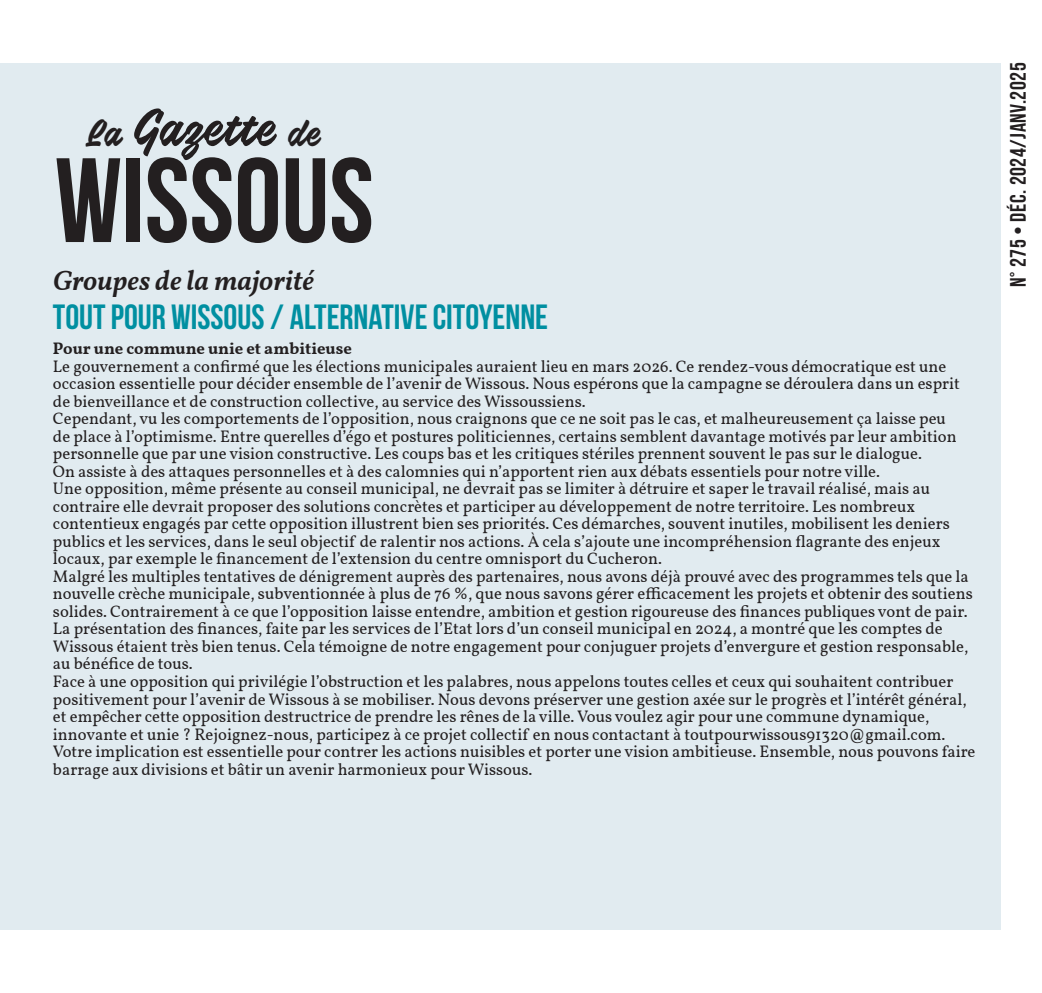
<style>
.page{position:relative;width:1042px;height:993px;background:#fff}
.page>*{position:absolute;margin:0;border:0;box-sizing:border-box;transform-origin:0 0}
.Wissous{font:700 119.52px "Bebas Neue";color:#231f20}
.la_gazette{font:53.38px "Calafia";color:#231f20}
.Tribunes_titre{font:700 35px "Bebas Neue";color:#008fa1}
.Tribunes_titre-2{font:italic 600 28px "Vollkorn";color:#231f20}
.t1{font:700 22.4px "Bebas Neue";letter-spacing:.025em;color:#231f20}
.Texte_courant_11{font:16.62px/17.5px "Vollkorn";color:#231f20}
.Texte_courant_11-2{font:700 16.62px "Vollkorn";color:#231f20}
.s1{font-size:39.2px}
</style>
<div class="page">
<div style="left:0;top:63px;width:1000px;height:866px;background:#e1ebf0"></div>
<p class="la_gazette" style="left:87px;top:95px;width:235px"><span class="s1">La</span> Gazette <span class="s1">de</span></p>
<p class="Wissous" style="left:55px;top:135px;width:321px">WISSOUS</p>
<p class="Tribunes_titre-2" style="left:53px;top:259px;width:263px">Groupes de la majorité</p>
<p class="Tribunes_titre" style="left:53px;top:297px;width:497px">TOUT POUR WISSOUS / ALTERNATIVE CITOYENNE</p>
<p class="Texte_courant_11-2" style="left:53px;top:336px;width:300px">Pour une commune unie et ambitieuse</p>
<p class="Texte_courant_11" style="left:53px;top:356px;width:908px">Le gouvernement a confirmé que les élections municipales auraient lieu en mars 2026. Ce rendez-vous démocratique est une occasion essentielle pour décider ensemble de l’avenir de Wissous. Nous espérons que la campagne se déroulera dans un esprit de bienveillance et de construction collective, au service des Wissoussiens.</p>
<p class="Texte_courant_11" style="left:53px;top:409px;width:905px">Cependant, vu les comportements de l’opposition, nous craignons que ce ne soit pas le cas, et malheureusement ça laisse peu de place à l’optimisme. Entre querelles d’égo et postures politiciennes, certains semblent davantage motivés par leur ambition personnelle que par une vision constructive. Les coups bas et les critiques stériles prennent souvent le pas sur le dialogue.<br>On assiste à des attaques personnelles et à des calomnies qui n’apportent rien aux débats essentiels pour notre ville.<br>Une opposition, même présente au conseil municipal, ne devrait pas se limiter à détruire et saper le travail réalisé, mais au contraire elle devrait proposer des solutions concrètes et participer au développement de notre territoire. Les nombreux contentieux engagés par cette opposition illustrent bien ses priorités. Ces démarches, souvent inutiles, mobilisent les deniers publics et les services, dans le seul objectif de ralentir nos actions. À cela s’ajoute une incompréhension flagrante des enjeux locaux, par exemple le financement de l’extension du centre omnisport du Cucheron.</p>
<p class="Texte_courant_11" style="left:53px;top:566px;width:921px">Malgré les multiples tentatives de dénigrement auprès des partenaires, nous avons déjà prouvé avec des programmes tels que la nouvelle crèche municipale, subventionnée à plus de 76 %, que nous savons gérer efficacement les projets et obtenir des soutiens solides. Contrairement à ce que l’opposition laisse entendre, ambition et gestion rigoureuse des finances publiques vont de pair.<br>La présentation des finances, faite par les services de l’Etat lors d’un conseil municipal en 2024, a montré que les comptes de Wissous étaient très bien tenus. Cela témoigne de notre engagement pour conjuguer projets d’envergure et gestion responsable, au bénéfice de tous.</p>
<p class="Texte_courant_11" style="left:53px;top:671px;width:924px">Face à une opposition qui privilégie l’obstruction et les palabres, nous appelons toutes celles et ceux qui souhaitent contribuer positivement pour l’avenir de Wissous à se mobiliser. Nous devons préserver une gestion axée sur le progrès et l’intérêt général, et empêcher cette opposition destructrice de prendre les rênes de la ville. Vous voulez agir pour une commune dynamique, innovante et unie ? Rejoignez-nous, participez à ce projet collectif en nous contactant à toutpourwissous91320@gmail.com.<br>Votre implication est essentielle pour contrer les actions nuisibles et porter une vision ambitieuse. Ensemble, nous pouvons faire barrage aux divisions et bâtir un avenir harmonieux pour Wissous.</p>
<p class="t1" style="left:1006px;top:287px;width:226px;rotate:-90deg">N° 275 • DÉC. 2024/JANV.2025</p>
</div>
